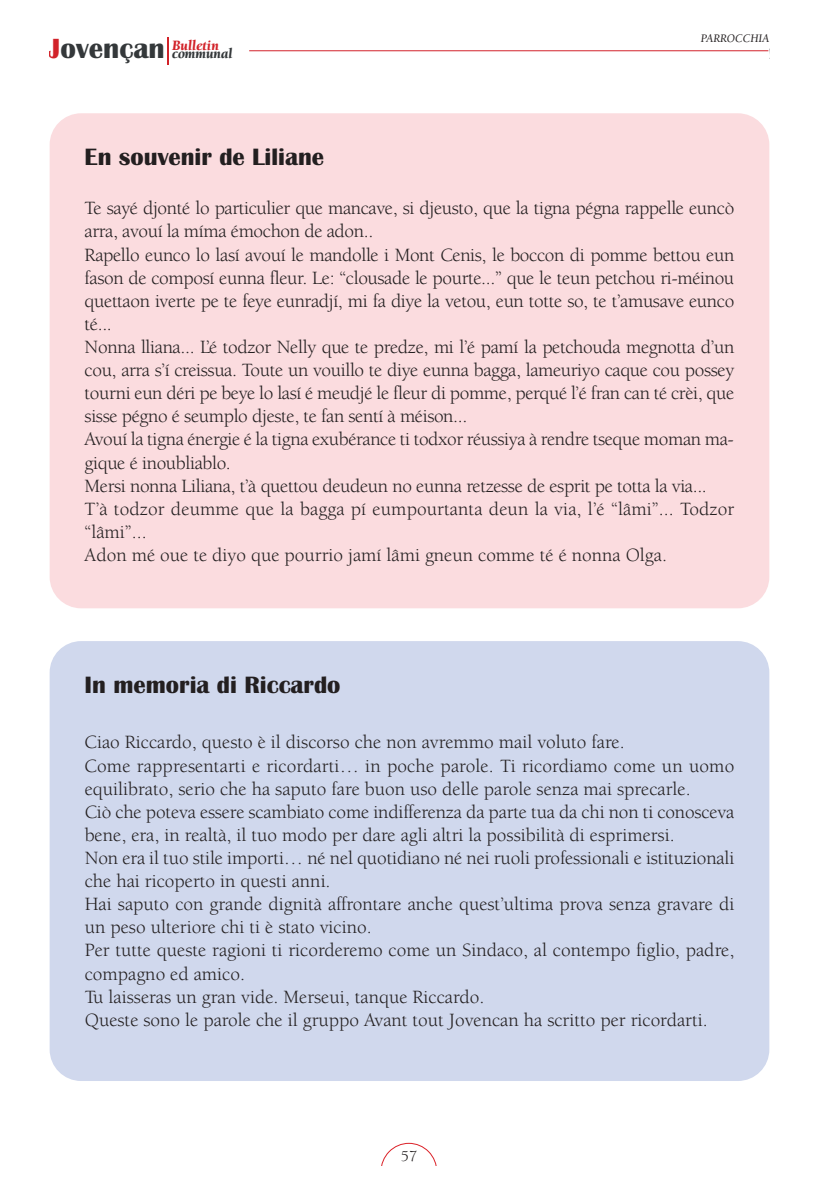
<style>
.page{position:relative;width:819px;height:1191px;background:#fff}
.page>*{position:absolute;margin:0;border:0;box-sizing:border-box;transform-origin:0 0}
.t1{font:700 24.5px "Britannic";color:#231f20}
.t2{font:19.25px/23.1px "Berkeley";letter-spacing:-.01em;color:#231f20}
.t3{font:19.25px "Berkeley";color:#34383a;scale:.95 1}
.t4{font:15.75px "Berkeley";color:#231f20}
.t5{font:15.75px "Berkeley";color:#34383a;scale:.95 1}
.t6{font:italic 900 14.7px "Berkeley";color:#d22229;scale:.95 1}
.t7{font:italic 900 14.7px "Berkeley";color:#34383a;scale:.95 1}
.t8{font:italic 11.9px "Berkeley";color:#231f20}
.s1{font-family:"Britannic";font-weight:700;font-style:normal;font-size:28.7px}
.s2{font-family:"Britannic";font-weight:700;font-style:normal;font-size:28.7px;color:#34383a}
</style>
<div class="page">
<svg style="left:381px;top:1142px;width:56px;height:24px"></svg>
<hr style="left:167px;top:37px;width:2px;height:27px;background:#d22229">
<hr style="left:249px;top:50px;width:519px;height:1px;background:#d22229">
<div style="left:50px;top:113px;width:719px;height:495px;background:#fbdcdf;border-radius:32px"></div>
<div style="left:50px;top:641px;width:719px;height:440px;background:#d0d8ed;border-radius:31px"></div>
<p class="t6" style="left:49px;top:40px;width:181px"><span class="s1">J</span><span class="s2">ovençan</span> Bulletin</p>
<p class="t7" style="left:172px;top:48px;width:65px">communal</p>
<p class="t8" style="left:701px;top:34px;width:70px">PARROCCHIA</p>
<p class="t1" style="left:85px;top:142px;width:241px">En souvenir de liliane</p>
<p class="t2" style="left:85px;top:198px;width:651px">Te sayé djonté lo particulier que mancave, si djeusto, que la tigna pégna rappelle euncò arra, avouí la míma émochon de adon..<br>Rapello eunco lo lasí avouí le mandolle i Mont Cenis, le boccon di pomme bettou eun fason de composí eunna fleur. Le: “clousade le pourte...” que le teun petchou ri-méinou quettaon iverte pe te feye eunradjí, mi fa diye la vetou, eun totte so, te t’amusave eunco té...<br>Nonna lliana... L’é todzor Nelly que te predze, mi l’é pamí la petchouda megnotta d’un cou, arra s’í creissua. Toute un vouillo te diye eunna bagga, lameuriyo caque cou possey tourni eun déri pe beye lo lasí é meudjé le fleur di pomme, perqué l’é fran can té crèi, que sisse pégno é seumplo djeste, te fan sentí à méison...<br>Avouí la tigna énergie é la tigna exubérance ti todxor réussiya à rendre tseque moman ma&shy;gique é inoubliablo.<br>Mersi nonna Liliana, t’à quettou deudeun no eunna retzesse de esprit pe totta la via...<br>T’à todzor deumme que la bagga pí eumpourtanta deun la via, l’é “lâmi”... Todzor “lâmi”...<br>Adon mé oue te diyo que pourrio jamí lâmi gneun comme té é nonna Olga.</p>
<p class="t1" style="left:85px;top:670px;width:257px">In memoria di riccardo</p>
<p class="t2" style="left:85px;top:732px;width:651px">Ciao Riccardo, questo è il discorso che non avremmo mail voluto fare.<br>Come rappresentarti e ricordarti… in poche parole. Ti ricordiamo come un uomo equilibrato, serio che ha saputo fare buon uso delle parole senza mai sprecarle.<br>Ciò che poteva essere scambiato come indifferenza da parte tua da chi non ti conosceva bene, era, in realtà, il tuo modo per dare agli altri la possibilità di esprimersi.<br>Non era il tuo stile importi… né nel quotidiano né nei ruoli professionali e istituzionali che hai ricoperto in questi anni.<br>Hai saputo con grande dignità affrontare anche quest’ultima prova senza gravare di un peso ulteriore chi ti è stato vicino.<br>Per tutte queste ragioni ti ricorderemo come un Sindaco, al contempo figlio, padre, compagno ed amico.<br>Tu laisseras un gran vide. Merseui, tanque Riccardo.<br>Queste sono le parole che il gruppo Avant tout Jovencan ha scritto per ricordarti.</p>
<p class="t4" style="left:401px;top:1150px;width:18px">57</p>
<p class="t5" style="left:401px;top:1158px;width:18px">28</p>
<p class="t3" style="left:400px;top:1159px;width:21px">27</p>
</div>
